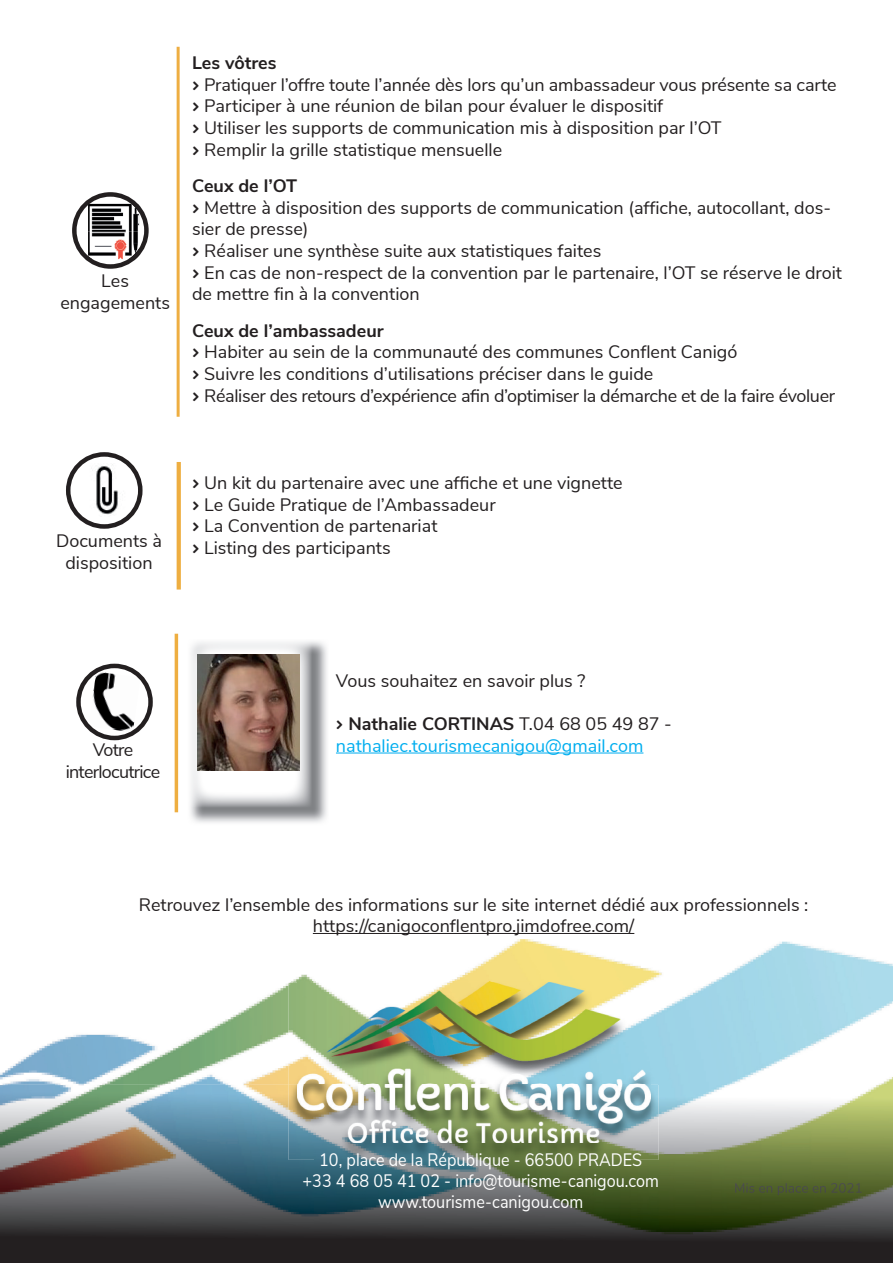
<style>
.page{position:relative;width:893px;height:1263px;background:#fff}
.page>*{position:absolute;margin:0;border:0;box-sizing:border-box;transform-origin:0 0}
.t1{font:18px/21.6px "Nunito Sans";color:#231f20}
.t2{font:18px/21px "Nunito Sans";color:#fff;text-align:center;scale:.9 1}
.t3{font:18px/21.6px "Nunito Sans";color:#00aeef}
.t4{font:18px/21.6px "Nunito Sans";letter-spacing:-.04em;color:#231f20;text-align:center}
.s1{font-weight:700}
.s2{font-family:"Capriola"}
.s3{font-family:"Capriola";color:#231f20}
.s4{font-weight:700;color:#231f20}
.s5{color:#231f20}
</style>
<div class="page">
<img style="left:89px;top:671px;width:51px;height:61px">
<div style="left:76px;top:664px;width:77px;height:76px;border:4px solid #231f20;border-radius:50%"></div>
<img style="left:0;top:933px;width:315px;height:330px">
<img style="left:315px;top:933px;width:578px;height:63px">
<img style="left:658px;top:996px;width:235px;height:88px">
<img style="left:631px;top:1084px;width:262px;height:179px">
<img style="left:315px;top:1160px;width:316px;height:103px">
<img style="left:735px;top:1183px;width:127px;height:12px">
<img style="left:289px;top:982px;width:369px;height:178px">
<img style="left:297px;top:982px;width:353px;height:161px">
<hr style="left:313px;top:933px;width:321px;height:1px;background:#231f20">
<svg style="left:72px;top:192px;width:77px;height:77px"></svg>
<img style="left:88px;top:204px;width:51px;height:9px">
<img style="left:88px;top:248px;width:51px;height:11px">
<div style="left:177px;top:47px;width:3px;height:370px;background:#eeae41;border:2px solid #eeae41"></div>
<img style="left:82px;top:464px;width:51px;height:53px">
<svg style="left:177px;top:462px;width:4px;height:127px"></svg>
<div style="left:66px;top:452px;width:77px;height:77px;border:4px solid #231f20;border-radius:50%"></div>
<hr style="left:336px;top:752px;width:307px;height:1px;background:#00aeef">
<img style="left:190px;top:641px;width:137px;height:182px">
<img style="left:190px;top:641px;width:121px;height:166px">
<img style="left:197px;top:654px;width:103px;height:116px">
<hr style="left:175px;top:634px;width:3px;height:178px;background:#eeae41">
<p class="t1" style="left:60px;top:269px;width:111px;text-align:center">Les engagements</p>
<p class="t1" style="left:192px;top:51px;width:646px"><span class="s1">Les vôtres<br></span><span class="s2">›</span> Pratiquer l’offre toute l’année dès lors qu’un ambassadeur vous présente sa carte <span class="s2">›</span> Participer à une réunion de bilan pour évaluer le dispositif<br><span class="s2">›</span> Utiliser les supports de communication mis à disposition par l’OT<br><span class="s2">›</span> Remplir la grille statistique mensuelle</p>
<p class="t1" style="left:192px;top:174px;width:651px"><span class="s1">Ceux de l’OT<br></span><span class="s2">›</span> Mettre à disposition des supports de communication (affiche, autocollant, dos&shy;sier de presse)<br><span class="s2">›</span> Réaliser une synthèse suite aux statistiques faites<br><span class="s2">›</span> En cas de non-respect de la convention par le partenaire, l’OT se réserve le droit de mettre fin à la convention</p>
<p class="t1" style="left:192px;top:319px;width:645px"><span class="s1">Ceux de l’ambassadeur<br></span><span class="s2">›</span> Habiter au sein de la communauté des communes Conflent Canigó<br><span class="s2">›</span> Suivre les conditions d’utilisations préciser dans le guide<br><span class="s2">›</span> Réaliser des retours d’expérience afin d’optimiser la démarche et de la faire évoluer</p>
<p class="t1" style="left:56px;top:529px;width:108px;text-align:center">Documents à disposition</p>
<p class="t1" style="left:192px;top:471px;width:432px"><span class="s2">›</span> Un kit du partenaire avec une affiche et une vignette <span class="s2">›</span> Le Guide Pratique de l’Ambassadeur<br><span class="s2">›</span> La Convention de partenariat<br><span class="s2">›</span> Listing des participants</p>
<p class="t4" style="left:66px;top:738px;width:96px">Votre interlocutrice</p>
<p class="t1" style="left:336px;top:669px;width:251px">Vous souhaitez en savoir plus ?</p>
<p class="t3" style="left:336px;top:712px;width:337px"><span class="s3">›</span> <span class="s4">Nathalie CORTINAS</span> <span class="s5">T.04 68 05 49 87 - </span>nathaliec.tourismecanigou@gmail.com</p>
<p class="t1" style="left:139px;top:892px;width:671px;text-align:center">Retrouvez l’ensemble des informations sur le site internet dédié aux professionnels : https://canigoconflentpro.jimdofree.com/</p>
<p class="t2" style="left:303px;top:1148px;width:397px">10, place de la République - 66500 PRADES +33 4 68 05 41 02 - info@tourisme-canigou.com www.tourisme-canigou.com</p>
</div>
